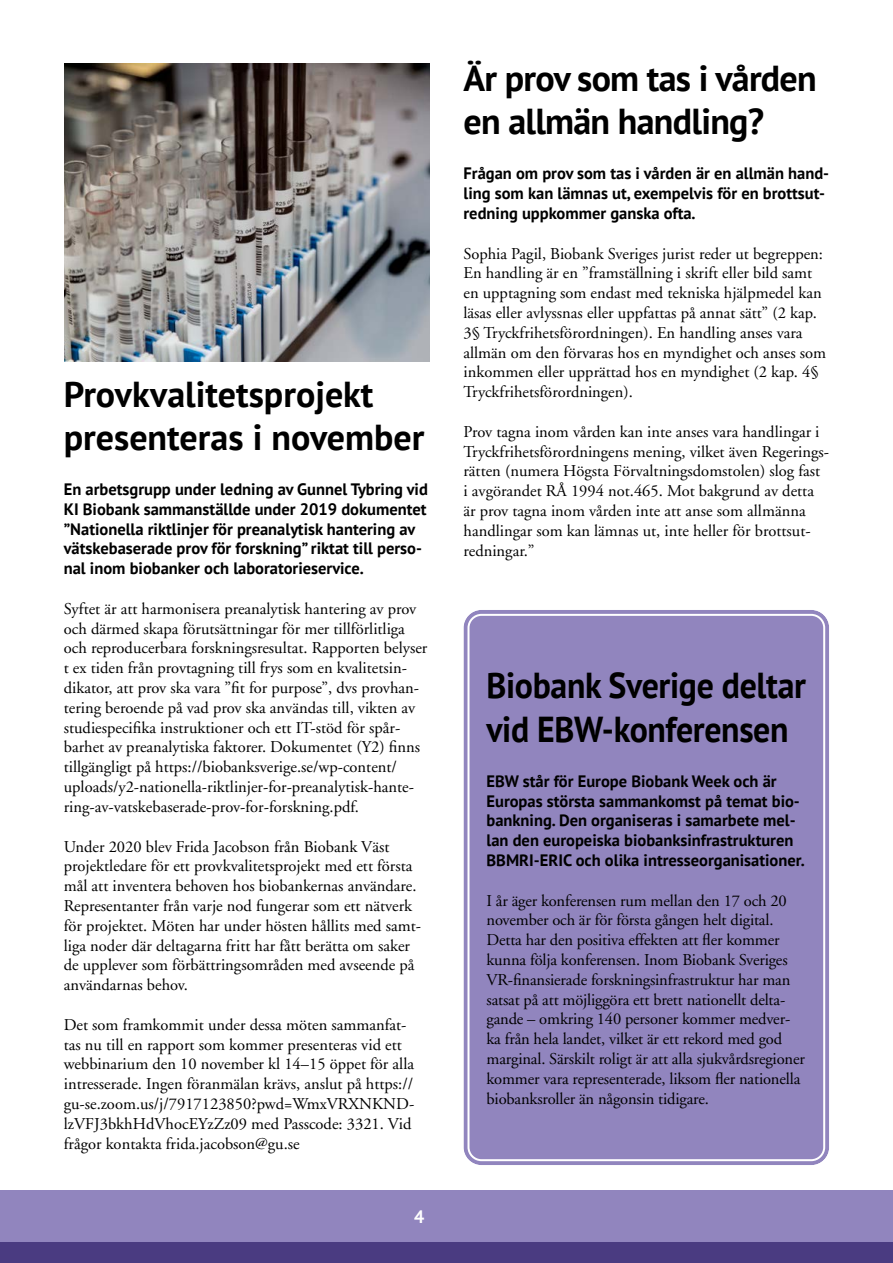
<style>
.page{position:relative;width:893px;height:1263px;background:#fff}
.page>*{position:absolute;margin:0;border:0;box-sizing:border-box;transform-origin:0 0}
.t1{font:700 36px/43.2px "PT Sans";letter-spacing:-.01em;color:#000}
.t2{font:700 36px/43.2px "PT Sans";letter-spacing:-.01em;color:#000;scale:.94 1}
.t3{font:700 18px "PT Sans";color:#fff}
.t4{font:16.5px/19.8px "Adobe Garamond";color:#000}
.t5{font:700 16.5px/19.8px "PT Sans";color:#000}
</style>
<div class="page">
<div style="left:0;top:1242px;width:893px;height:21px;background:#4a3b81"></div>
<div style="left:0;top:1191px;width:893px;height:51px;background:#9185be"></div>
<div style="left:463px;top:610px;width:366px;height:555px;background:#9185be;border-radius:18px"></div>
<div style="left:457px;top:604px;width:378px;height:567px;border:6px solid #fff;border-radius:21px"></div>
<div style="left:467px;top:614px;width:358px;height:547px;border:2px solid #fff;border-radius:13px"></div>
<img style="left:64px;top:64px;width:365px;height:297px">
<h1 class="t1" style="left:64px;top:372px;width:362px">Provkvalitetsprojekt presenteras i november</h1>
<p class="t5" style="left:64px;top:479px;width:366px">En arbetsgrupp under ledning av Gunnel Tybring vid KI Biobank sammanställde under 2019 dokumentet ”Nationella riktlinjer för preanalytisk hantering av vätskebaserade prov för forskning” riktat till perso&shy;nal inom biobanker och laboratorieservice.</p>
<p class="t4" style="left:64px;top:599px;width:365px">Syftet är att harmonisera preanalytisk hantering av prov och därmed skapa förutsättningar för mer tillförlitliga och reproducerbara forskningsresultat. Rapporten belyser t ex tiden från provtagning till frys som en kvalitetsin&shy;dikator, att prov ska vara ”fit for purpose”, dvs provhan&shy;tering beroende på vad prov ska användas till, vikten av studiespecifika instruktioner och ett IT-stöd för spår&shy;barhet av preanalytiska faktorer. Dokumentet (Y2) finns tillgängligt på https://biobanksverige.se/wp-content/ uploads/y2-nationella-riktlinjer-for-preanalytisk-hante&shy;ring-av-vatskebaserade-prov-for-forskning.pdf.</p>
<p class="t4" style="left:64px;top:837px;width:359px">Under 2020 blev Frida Jacobson från Biobank Väst projektledare för ett provkvalitetsprojekt med ett första mål att inventera behoven hos biobankernas användare.<br>Representanter från varje nod fungerar som ett nätverk för projektet. Möten har under hösten hållits med samt&shy;liga noder där deltagarna fritt har fått berätta om saker de upplever som förbättringsområden med avseende på användarnas behov.</p>
<p class="t4" style="left:64px;top:1015px;width:352px">Det som framkommit under dessa möten sammanfat&shy;tas nu till en rapport som kommer presenteras vid ett webbinarium den 10 november kl 14–15 öppet för alla intresserade. Ingen föranmälan krävs, anslut på https:// gu-se.zoom.us/j/7917123850?pwd=WmxVRXNKND&shy;lzVFJ3bkhHdVhocEYzZz09 med Passcode: 3321. Vid frågor kontakta frida.jacobson@gu.se</p>
<p class="t3" style="left:414px;top:1205px;width:12px">4</p>
<h1 class="t1" style="left:463px;top:56px;width:355px">Är prov som tas i vården en allmän handling?</h1>
<p class="t5" style="left:463px;top:163px;width:367px">Frågan om prov som tas i vården är en allmän hand&shy;ling som kan lämnas ut, exempelvis för en brottsut&shy;redning uppkommer ganska ofta.</p>
<p class="t4" style="left:463px;top:244px;width:364px">Sophia Pagil, Biobank Sveriges jurist reder ut begreppen:<br>En handling är en ”framställning i skrift eller bild samt en upptagning som endast med tekniska hjälpmedel kan läsas eller avlyssnas eller uppfattas på annat sätt” (2 kap.<br>3§ Tryckfrihetsförordningen). En handling anses vara allmän om den förvaras hos en myndighet och anses som inkommen eller upprättad hos en myndighet (2 kap. 4§ Tryckfrihetsförordningen).</p>
<p class="t4" style="left:463px;top:422px;width:367px">Prov tagna inom vården kan inte anses vara handlingar i Tryckfrihetsförordningens mening, vilket även Regerings&shy;rätten (numera Högsta Förvaltningsdomstolen) slog fast<br>i avgörandet RÅ 1994 not.465. Mot bakgrund av detta är prov tagna inom vården inte att anse som allmänna handlingar som kan lämnas ut, inte heller för brottsut&shy;redningar.”</p>
<h1 class="t2" style="left:486px;top:663px;width:341px">Biobank Sverige deltar vid EBW-konferensen</h1>
<p class="t5" style="left:486px;top:771px;width:320px">EBW står för Europe Biobank Week och är Europas största sammankomst på temat bio&shy;bankning. Den organiseras i samarbete mel&shy;lan den europeiska biobanksinfrastrukturen BBMRI-ERIC och olika intresseorganisationer.</p>
<p class="t4" style="left:486px;top:891px;width:320px">I år äger konferensen rum mellan den 17 och 20 november och är för första gången helt digital.<br>Detta har den positiva effekten att fler kommer kunna följa konferensen. Inom Biobank Sveriges VR-finansierade forskningsinfrastruktur har man satsat på att möjliggöra ett brett nationellt delta&shy;gande – omkring 140 personer kommer medver&shy;ka från hela landet, vilket är ett rekord med god marginal. Särskilt roligt är att alla sjukvårdsregioner kommer vara representerade, liksom fler nationella biobanksroller än någonsin tidigare.</p>
</div>
